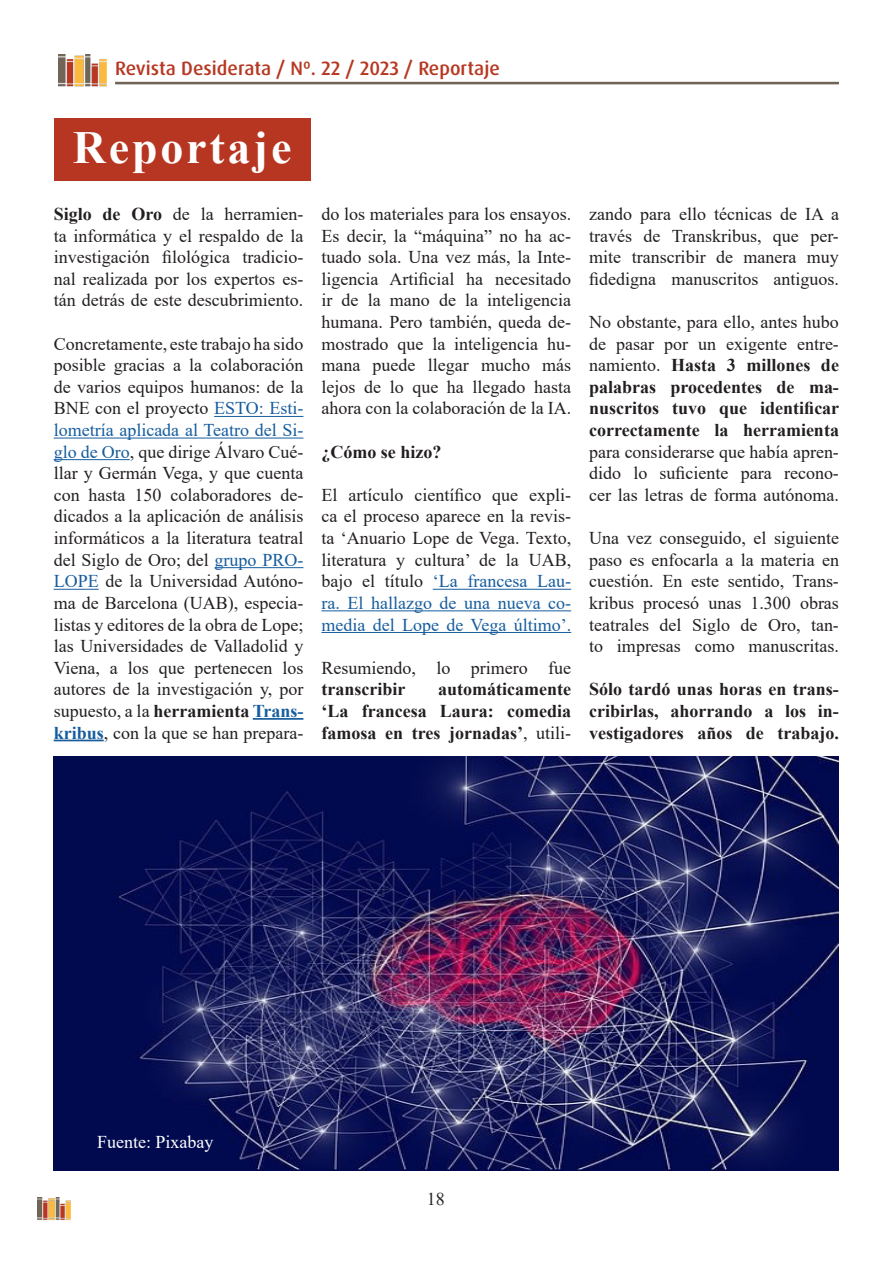
<style>
.page{position:relative;width:893px;height:1263px;background:#fff}
.page>*{position:absolute;margin:0;border:0;box-sizing:border-box;transform-origin:0 0}
.t1{font:700 46.05px "Times New Roman";letter-spacing:.06em;color:#fff}
.t2{font:500 19.35px "Dax Pro";color:#b73822}
.t3{font:18px/21.6px "Times New Roman";color:#231f20;text-align:justify}
.t4{font:700 18px/21.6px "Times New Roman";color:#231f20;text-align:justify}
.t5{font:18px "Times New Roman";color:#fff}
.t6{font:18px "Times New Roman";color:#282526}
.s1{font-weight:700}
.s2{color:#175d9e}
.s3{font-weight:700;color:#175d9e}
.s4{font-weight:400}
</style>
<div class="page">
<img style="left:37px;top:1198px;width:34px;height:22px">
<img style="left:58px;top:54px;width:48px;height:33px">
<hr style="left:115px;top:82px;width:724px;height:2px;background:#716558">
<div style="left:54px;top:118px;width:257px;height:63px;background:#b73621"></div>
<hr style="left:214px;top:416px;width:89px;height:1px;background:#175d9e">
<hr style="left:54px;top:438px;width:249px;height:1px;background:#175d9e">
<hr style="left:54px;top:459px;width:76px;height:1px;background:#175d9e">
<hr style="left:215px;top:567px;width:88px;height:1px;background:#175d9e">
<hr style="left:54px;top:589px;width:45px;height:1px;background:#175d9e">
<hr style="left:253px;top:718px;width:50px;height:2px;background:#175d9e">
<hr style="left:54px;top:740px;width:50px;height:1px;background:#175d9e">
<hr style="left:433px;top:589px;width:138px;height:1px;background:#175d9e">
<hr style="left:321px;top:610px;width:250px;height:1px;background:#175d9e">
<hr style="left:321px;top:632px;width:250px;height:1px;background:#175d9e">
<img style="left:54px;top:757px;width:785px;height:413px">
<p class="t2" style="left:115px;top:56px;width:386px">Revista Desiderata / Nº. 22 / 2023 / Reportaje</p>
<p class="t1" style="left:73px;top:115px;width:220px">Reportaje</p>
<p class="t3" style="left:54px;top:203px;width:251px"><span class="s1">Siglo de Oro</span> de la herramien&shy;ta informática y el respaldo de la investigación filológica tradicio&shy;nal realizada por los expertos es&shy;tán detrás de este descubrimiento.</p>
<p class="t3" style="left:54px;top:332px;width:251px">Concretamente, este trabajo ha sido posible gracias a la colaboración de varios equipos humanos: de la BNE con el proyecto <span class="s2">ESTO: Esti&shy;lometría aplicada al Teatro del Si&shy;glo de Oro</span>, que dirige Álvaro Cué&shy;llar y Germán Vega, y que cuenta con hasta 150 colaboradores de&shy;dicados a la aplicación de análisis informáticos a la literatura teatral del Siglo de Oro; del <span class="s2">grupo PRO-LOPE</span> de la Universidad Autóno&shy;ma de Barcelona (UAB), especia&shy;listas y editores de la obra de Lope; las Universidades de Valladolid y Viena, a los que pertenecen los autores de la investigación y, por supuesto, a la <span class="s1">herramienta</span> <span class="s3">Trans&shy;kribus</span>, con la que se han prepara-</p>
<p class="t3" style="left:321px;top:203px;width:251px">do los materiales para los ensayos.</p>
<p class="t3" style="left:321px;top:224px;width:251px">Es decir, la “máquina” no ha ac&shy;tuado sola. Una vez más, la Inte&shy;ligencia Artificial ha necesitado ir de la mano de la inteligencia humana. Pero también, queda de&shy;mostrado que la inteligencia hu&shy;mana puede llegar mucho más lejos de lo que ha llegado hasta ahora con la colaboración de la IA.</p>
<p class="t4" style="left:321px;top:440px;width:121px">¿Cómo se hizo?</p>
<p class="t3" style="left:321px;top:483px;width:251px">El artículo científico que expli&shy;ca el proceso aparece en la revis&shy;ta ‘Anuario Lope de Vega. Texto, literatura y cultura’ de la UAB, bajo el título <span class="s2">‘La francesa Lau&shy;ra. El hallazgo de una nueva co&shy;media del Lope de Vega último’.</span></p>
<p class="t3" style="left:321px;top:656px;width:251px">Resumiendo, lo primero fue <span class="s1">transcribir</span></p>
<p class="t4" style="left:321px;top:678px;width:251px;text-indent:117px">automáticamente ‘La francesa Laura: comedia famosa en tres jornadas’<span class="s4">, utili-</span></p>
<p class="t3" style="left:589px;top:203px;width:251px">zando para ello técnicas de IA a través de Transkribus, que per&shy;mite transcribir de manera muy fidedigna manuscritos antiguos.</p>
<p class="t3" style="left:589px;top:311px;width:252px">No obstante, para ello, antes hubo de pasar por un exigente entre&shy;namiento. <span class="s1">Hasta 3 millones de palabras procedentes de ma&shy;nuscritos tuvo que identificar correctamente la herramienta </span>para considerarse que había apren&shy;dido lo suficiente para recono&shy;cer las letras de forma autónoma.</p>
<p class="t3" style="left:589px;top:527px;width:251px">Una vez conseguido, el siguiente paso es enfocarla a la materia en cuestión. En este sentido, Trans&shy;kribus procesó unas 1.300 obras teatrales del Siglo de Oro, tan&shy;to impresas como manuscritas.</p>
<p class="t4" style="left:589px;top:678px;width:251px">Sólo tardó unas horas en trans&shy;cribirlas, ahorrando a los in&shy;vestigadores años de trabajo.</p>
<p class="t5" style="left:97px;top:1129px;width:118px">Fuente: Pixabay</p>
<p class="t6" style="left:427px;top:1186px;width:19px">18</p>
</div>
